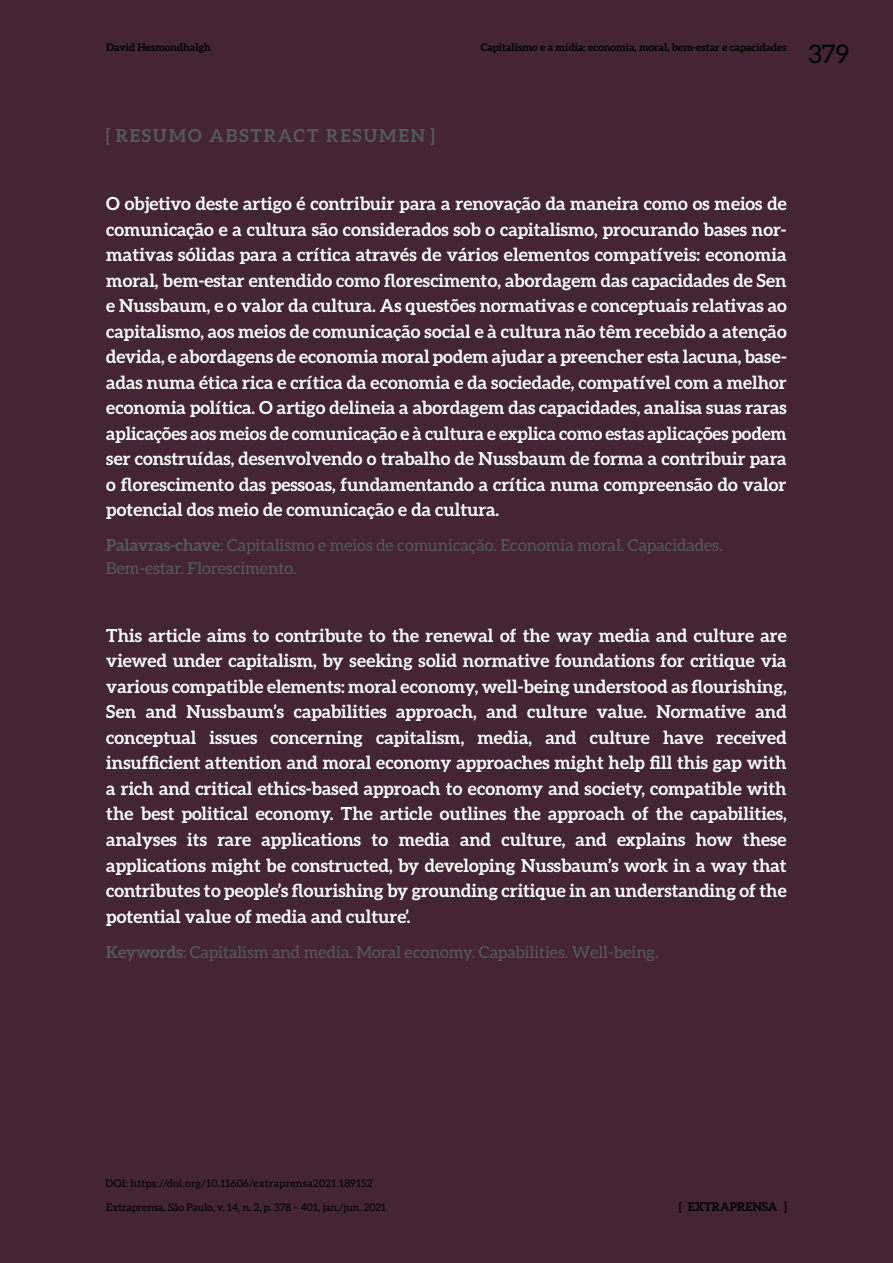
<style>
.page{position:relative;width:893px;height:1263px;background:#432534}
.page>*{position:absolute;margin:0;border:0;box-sizing:border-box;transform-origin:0 0}
.t1{font:25.5px "Aleo";color:#000}
.t2{font:700 18px/25.5px "Aleo";color:#fff;text-align:justify}
.t3{font:700 18px "Aleo";letter-spacing:.1em;color:#58595b}
.t4{font:16.5px/22.5px "Aleo";color:#58595b}
.t5{font:700 12px "Aleo";color:#000}
.t6{font:700 10.5px "Aleo";color:#000}
.t7{font:10.5px "Aleo";color:#000}
.t8{font:10.5px "Aleo";letter-spacing:.03em;color:#000}
.s1{font-weight:700}
</style>
<div class="page">
<p class="t6" style="left:106px;top:41px;width:106px">David Hesmondhalgh</p>
<p class="t6" style="left:481px;top:41px;width:307px">Capitalismo e a mídia: economia, moral, bem-estar e capacidades</p>
<h1 class="t1" style="left:808px;top:40px;width:42px">379</h1>
<p class="t3" style="left:106px;top:125px;width:330px">[ RESUMO ABSTRACT RESUMEN ]</p>
<p class="t2" style="left:106px;top:191px;width:682px">O objetivo deste artigo é contribuir para a renovação da maneira como os meios de comunicação e a cultura são considerados sob o capitalismo, procurando bases nor&shy;mativas sólidas para a crítica através de vários elementos compatíveis: economia moral, bem-estar entendido como florescimento, abordagem das capacidades de Sen e Nussbaum, e o valor da cultura. As questões normativas e conceptuais relativas ao capitalismo, aos meios de comunicação social e à cultura não têm recebido a atenção devida, e abordagens de economia moral podem ajudar a preencher esta lacuna, base&shy;adas numa ética rica e crítica da economia e da sociedade, compatível com a melhor economia política. O artigo delineia a abordagem das capacidades, analisa suas raras aplicações aos meios de comunicação e à cultura e explica como estas aplicações podem ser construídas, desenvolvendo o trabalho de Nussbaum de forma a contribuir para o florescimento das pessoas, fundamentando a crítica numa compreensão do valor potencial dos meio de comunicação e da cultura.</p>
<p class="t4" style="left:106px;top:534px;width:618px"><span class="s1">Palavras-chave</span>: Capitalismo e meios de comunicação. Economia moral. Capacidades.<br>Bem-estar. Florescimento.</p>
<p class="t2" style="left:106px;top:622px;width:682px">This article aims to contribute to the renewal of the way media and culture are viewed under capitalism, by seeking solid normative foundations for critique via various compatible elements: moral economy, well-being understood as flourishing, Sen and Nussbaum’s capabilities approach, and culture value. Normative and conceptual issues concerning capitalism, media, and culture have received insufficient attention and moral economy approaches might help fill this gap with a rich and critical ethics-based approach to economy and society, compatible with the best political economy. The article outlines the approach of the capabilities, analyses its rare applications to media and culture, and explains how these applications might be constructed, by developing Nussbaum’s work in a way that contributes to people’s flourishing by grounding critique in an understanding of the potential value of media and culture’.</p>
<p class="t4" style="left:106px;top:940px;width:554px"><span class="s1">Keywords</span>: Capitalism and media. Moral economy. Capabilities. Well-being.</p>
<p class="t8" style="left:105px;top:1177px;width:269px">DOI: https://doi.org/10.11606/extraprensa2021.189152</p>
<p class="t7" style="left:106px;top:1201px;width:281px">Extraprensa, São Paulo, v. 14, n. 2, p. 378 – 401, jan./jun. 2021</p>
<p class="t5" style="left:679px;top:1199px;width:109px">[ EXTRAPRENSA ]</p>
</div>
